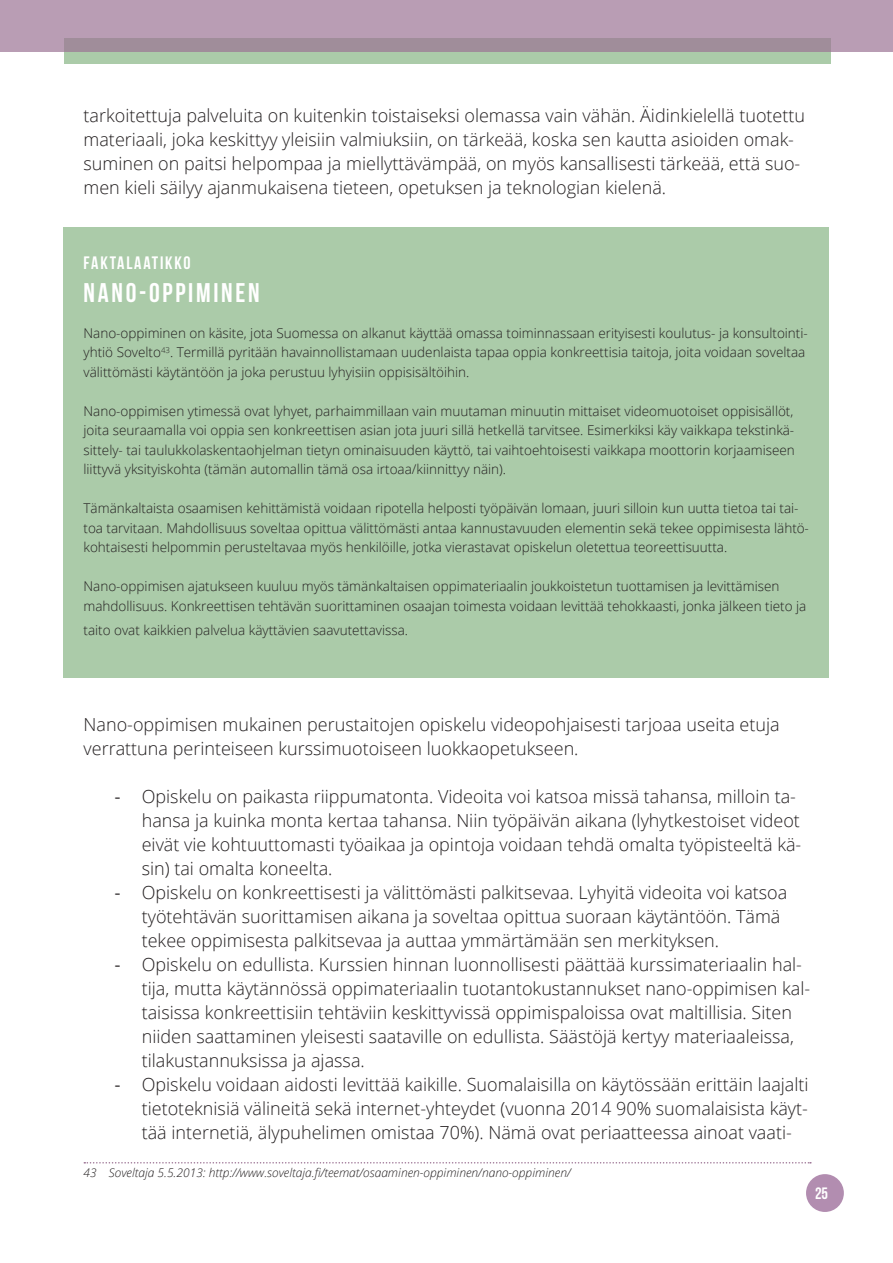
<style>
.page{position:relative;width:893px;height:1263px;background:#fff}
.page>*{position:absolute;margin:0;border:0;box-sizing:border-box;transform-origin:0 0}
.t1{font:27px "Bebas Neue";letter-spacing:.1em;color:#fff}
.t2{font:300 18px/24px "Open Sans";color:#231f20}
.t3{font:18px "Bebas Neue";letter-spacing:.1em;color:#fff}
.t4{font:16.5px "Bebas Neue";color:#fff}
.t5{font:300 13.5px/19.5px "Open Sans";color:#231f20}
.t6{font:italic 300 12px "Open Sans";color:#231f20}
.s1{font-family:"Myriad Pro";font-weight:400}
</style>
<div class="page">
<div style="left:64px;top:227px;width:765px;height:451px;background:#abcba9"></div>
<svg style="left:84px;top:1162px;width:727px;height:1px"></svg>
<div style="left:806px;top:1174px;width:38px;height:38px;background:#b28db0;border-radius:50%"></div>
<div style="left:64px;top:38px;width:766px;height:26px;background:#abcba9"></div>
<div style="left:0;top:0;width:893px;height:51px;background:linear-gradient(to bottom,#c0a2bc,#a791a1)"></div>
<p class="t2" style="left:84px;top:103px;width:723px">tarkoitettuja palveluita on kuitenkin toistaiseksi olemassa vain vähän. Äidinkielellä tuotettu materiaali, joka keskittyy yleisiin valmiuksiin, on tärkeää, koska sen kautta asioiden omak&shy;suminen on paitsi helpompaa ja miellyttävämpää, on myös kansallisesti tärkeää, että suo&shy;men kieli säilyy ajanmukaisena tieteen, opetuksen ja teknologian kielenä.</p>
<p class="t3" style="left:84px;top:253px;width:109px">FAKTALAATIKKO</p>
<h1 class="t1" style="left:84px;top:278px;width:178px">NANO-OPPIMINEN</h1>
<p class="t5" style="left:84px;top:323px;width:726px">Nano-oppiminen on käsite, jota Suomessa on alkanut käyttää omassa toiminnassaan erityisesti koulutus- ja konsultointi&shy;yhtiö Sovelto<sup>43</sup>. Termillä pyritään havainnollistamaan uudenlaista tapaa oppia konkreettisia taitoja, joita voidaan soveltaa välittömästi käytäntöön ja joka perustuu lyhyisiin oppisisältöihin.</p>
<p class="t5" style="left:84px;top:401px;width:713px;text-align:justify">Nano-oppimisen ytimessä ovat lyhyet, parhaimmillaan vain muutaman minuutin mittaiset videomuotoiset oppisisällöt, joita seuraamalla voi oppia sen konkreettisen asian jota juuri sillä hetkellä tarvitsee. Esimerkiksi käy vaikkapa tekstinkä&shy;sittely- tai taulukkolaskentaohjelman tietyn ominaisuuden käyttö, tai vaihtoehtoisesti vaikkapa moottorin korjaamiseen liittyvä yksityiskohta (tämän automallin tämä osa irtoaa/kiinnittyy näin).</p>
<p class="t5" style="left:84px;top:498px;width:727px">Tämänkaltaista osaamisen kehittämistä voidaan ripotella helposti työpäivän lomaan, juuri silloin kun uutta tietoa tai tai&shy;toa tarvitaan. Mahdollisuus soveltaa opittua välittömästi antaa kannustavuuden elementin sekä tekee oppimisesta lähtö&shy;kohtaisesti helpommin perusteltavaa myös henkilöille, jotka vierastavat opiskelun oletettua teoreettisuutta.</p>
<p class="t5" style="left:84px;top:576px;width:724px">Nano-oppimisen ajatukseen kuuluu myös tämänkaltaisen oppimateriaalin joukkoistetun tuottamisen ja levittämisen mahdollisuus. Konkreettisen tehtävän suorittaminen osaajan toimesta voidaan levittää tehokkaasti, jonka jälkeen tieto ja</p>
<p class="t5" style="left:84px;top:620px;width:326px">taito ovat kaikkien palvelua käyttävien saavutettavissa.</p>
<p class="t2" style="left:84px;top:712px;width:698px">Nano-oppimisen mukainen perustaitojen opiskelu videopohjaisesti tarjoaa useita etuja verrattuna perinteiseen kurssimuotoiseen luokkaopetukseen.</p>
<p class="t2" style="left:142px;top:784px;width:661px;text-indent:-27px"><span class="s1">-</span> Opiskelu on paikasta riippumatonta. Videoita voi katsoa missä tahansa, milloin ta&shy;hansa ja kuinka monta kertaa tahansa. Niin työpäivän aikana (lyhytkestoiset videot eivät vie kohtuuttomasti työaikaa ja opintoja voidaan tehdä omalta työpisteeltä kä&shy;sin) tai omalta koneelta.</p>
<p class="t2" style="left:142px;top:880px;width:647px;text-indent:-27px"><span class="s1">-</span> Opiskelu on konkreettisesti ja välittömästi palkitsevaa. Lyhyitä videoita voi katsoa työtehtävän suorittamisen aikana ja soveltaa opittua suoraan käytäntöön. Tämä tekee oppimisesta palkitsevaa ja auttaa ymmärtämään sen merkityksen.</p>
<p class="t2" style="left:142px;top:952px;width:670px;text-indent:-27px"><span class="s1">-</span> Opiskelu on edullista. Kurssien hinnan luonnollisesti päättää kurssimateriaalin hal&shy;tija, mutta käytännössä oppimateriaalin tuotantokustannukset nano-oppimisen kal&shy;taisissa konkreettisiin tehtäviin keskittyvissä oppimispaloissa ovat maltillisia. Siten niiden saattaminen yleisesti saataville on edullista. Säästöjä kertyy materiaaleissa, tilakustannuksissa ja ajassa.</p>
<p class="t2" style="left:142px;top:1072px;width:668px;text-align:justify;text-indent:-27px"><span class="s1">-</span> Opiskelu voidaan aidosti levittää kaikille. Suomalaisilla on käytössään erittäin laajalti tietoteknisiä välineitä sekä internet-yhteydet (vuonna 2014 90% suomalaisista käyt&shy;tää internetiä, älypuhelimen omistaa 70%). Nämä ovat periaatteessa ainoat vaati-</p>
<p class="t6" style="left:84px;top:1164px;width:489px">43 Soveltaja 5.5.2013: http://www.soveltaja.fi/teemat/osaaminen-oppiminen/nano-oppiminen/</p>
<p class="t4" style="left:815px;top:1184px;width:15px">25</p>
</div>
